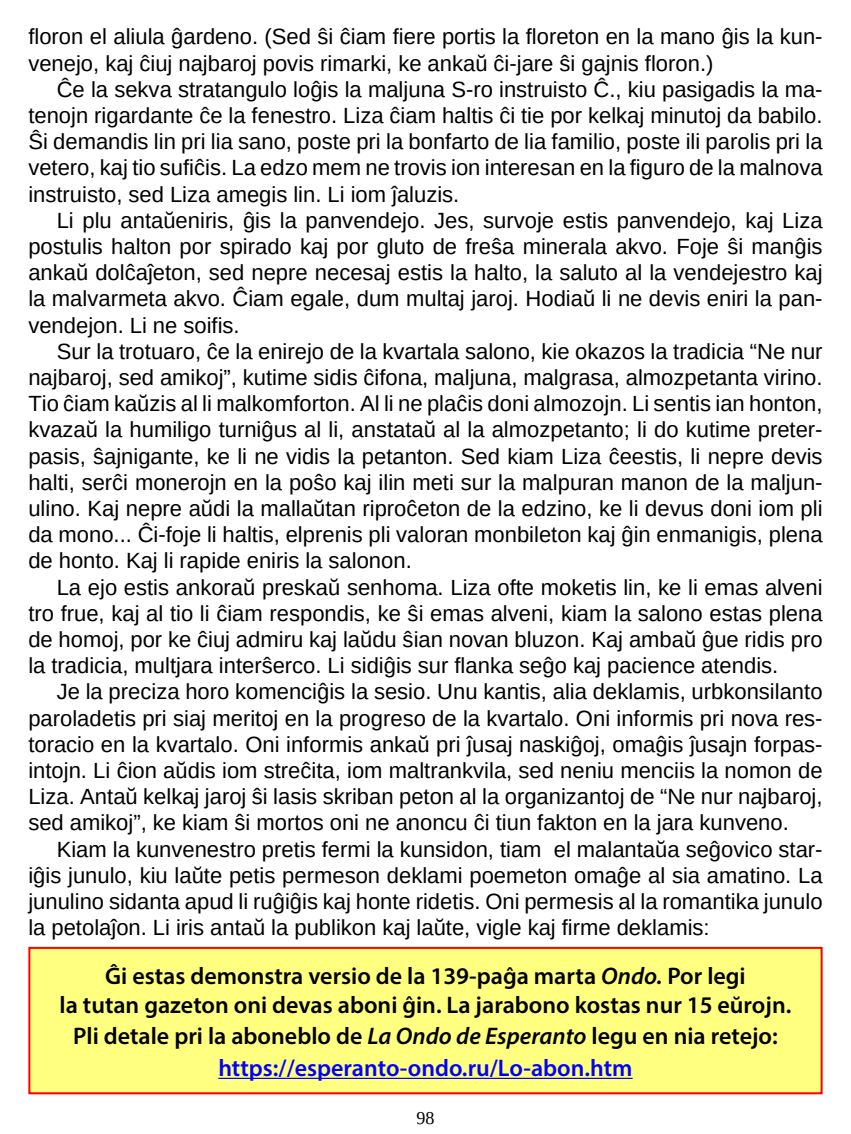
<style>
.page{position:relative;width:851px;height:1134px;background:#fff}
.page>*{position:absolute;margin:0;border:0;box-sizing:border-box;transform-origin:0 0}
.t1{font:600 24px/28.8px "Myriad Pro";color:#000;text-align:center}
.t2{font:22px/26.2px "Liberation Sans";color:#000;text-align:justify}
.t3{font:18px "Liberation Serif";color:#000}
.s1{font-style:italic}
.s2{color:#00f}
</style>
<div class="page">
<div style="left:29px;top:948px;width:792px;height:145px;background:#ffff80"></div>
<hr style="left:218px;top:1078px;width:414px;height:1px;background:#00f">
<div style="left:28px;top:947px;width:794px;height:147px;border:2px solid #f00"></div>
<p class="t2" style="left:28px;top:24px;width:795px">floron el aliula ĝardeno. (Sed ŝi ĉiam fiere portis la floreton en la mano ĝis la kun&shy;venejo, kaj ĉiuj najbaroj povis rimarki, ke ankaŭ ĉi-jare ŝi gajnis floron.)</p>
<p class="t2" style="left:28px;top:76px;width:795px;text-indent:28px">Ĉe la sekva stratangulo loĝis la maljuna S-ro instruisto Ĉ., kiu pasigadis la ma&shy;tenojn rigardante ĉe la fenestro. Liza ĉiam haltis ĉi tie por kelkaj minutoj da babilo.<br>Ŝi demandis lin pri lia sano, poste pri la bonfarto de lia familio, poste ili parolis pri la vetero, kaj tio sufiĉis. La edzo mem ne trovis ion interesan en la figuro de la malnova instruisto, sed Liza amegis lin. Li iom ĵaluzis.</p>
<p class="t2" style="left:28px;top:207px;width:795px;text-indent:28px">Li plu antaŭeniris, ĝis la panvendejo. Jes, survoje estis panvendejo, kaj Liza postulis halton por spirado kaj por gluto de freŝa minerala akvo. Foje ŝi manĝis ankaŭ dolĉaĵeton, sed nepre necesaj estis la halto, la saluto al la vendejestro kaj la malvarmeta akvo. Ĉiam egale, dum multaj jaroj. Hodiaŭ li ne devis eniri la pan&shy;vendejon. Li ne soifis.</p>
<p class="t2" style="left:28px;top:338px;width:795px;text-indent:28px">Sur la trotuaro, ĉe la enirejo de la kvartala salono, kie okazos la tradicia “Ne nur najbaroj, sed amikoj”, kutime sidis ĉifona, maljuna, malgrasa, almozpetanta virino.<br>Tio ĉiam kaŭzis al li malkomforton. Al li ne plaĉis doni almozojn. Li sentis ian honton, kvazaŭ la humiligo turniĝus al li, anstataŭ al la almozpetanto; li do kutime preter&shy;pasis, ŝajnigante, ke li ne vidis la petanton. Sed kiam Liza ĉeestis, li nepre devis halti, serĉi monerojn en la poŝo kaj ilin meti sur la malpuran manon de la maljun&shy;ulino. Kaj nepre aŭdi la mallaŭtan riproĉeton de la edzino, ke li devus doni iom pli da mono... Ĉi-foje li haltis, elprenis pli valoran monbileton kaj ĝin enmanigis, plena de honto. Kaj li rapide eniris la salonon.</p>
<p class="t2" style="left:28px;top:574px;width:795px;text-indent:28px">La ejo estis ankoraŭ preskaŭ senhoma. Liza ofte moketis lin, ke li emas alveni tro frue, kaj al tio li ĉiam respondis, ke ŝi emas alveni, kiam la salono estas plena de homoj, por ke ĉiuj admiru kaj laŭdu ŝian novan bluzon. Kaj ambaŭ ĝue ridis pro la tradicia, multjara interŝerco. Li sidiĝis sur flanka seĝo kaj pacience atendis.</p>
<p class="t2" style="left:28px;top:679px;width:795px;text-indent:28px">Je la preciza horo komenciĝis la sesio. Unu kantis, alia deklamis, urbkonsilanto paroladetis pri siaj meritoj en la progreso de la kvartalo. Oni informis pri nova res&shy;toracio en la kvartalo. Oni informis ankaŭ pri ĵusaj naskiĝoj, omaĝis ĵusajn forpas&shy;intojn. Li ĉion aŭdis iom streĉita, iom maltrankvila, sed neniu menciis la nomon de Liza. Antaŭ kelkaj jaroj ŝi lasis skriban peton al la organizantoj de “Ne nur najbaroj, sed amikoj”, ke kiam ŝi mortos oni ne anoncu ĉi tiun fakton en la jara kunveno.</p>
<p class="t2" style="left:28px;top:836px;width:795px;text-indent:28px">Kiam la kunvenestro pretis fermi la kunsidon, tiam el malantaŭa seĝovico star&shy;iĝis junulo, kiu laŭte petis permeson deklami poemeton omaĝe al sia amatino. La junulino sidanta apud li ruĝiĝis kaj honte ridetis. Oni permesis al la romantika junulo la petolaĵon. Li iris antaŭ la publikon kaj laŭte, vigle kaj firme deklamis:</p>
<p class="t1" style="left:60px;top:961px;width:731px">Ĝi estas demonstra versio de la 139-paĝa marta <span class="s1">Ondo.</span> Por legi<br>la tutan gazeton oni devas aboni ĝin. La jarabono kostas nur 15 eŭrojn.</p>
<p class="t1" style="left:73px;top:1020px;width:706px;line-height:31.6px">Pli detale pri la aboneblo de <span class="s1">La Ondo de Esperanto</span> legu en nia retejo: <span class="s2">https://esperanto-ondo.ru/Lo-abon.htm</span></p>
<p class="t3" style="left:416px;top:1106px;width:19px">98</p>
</div>
